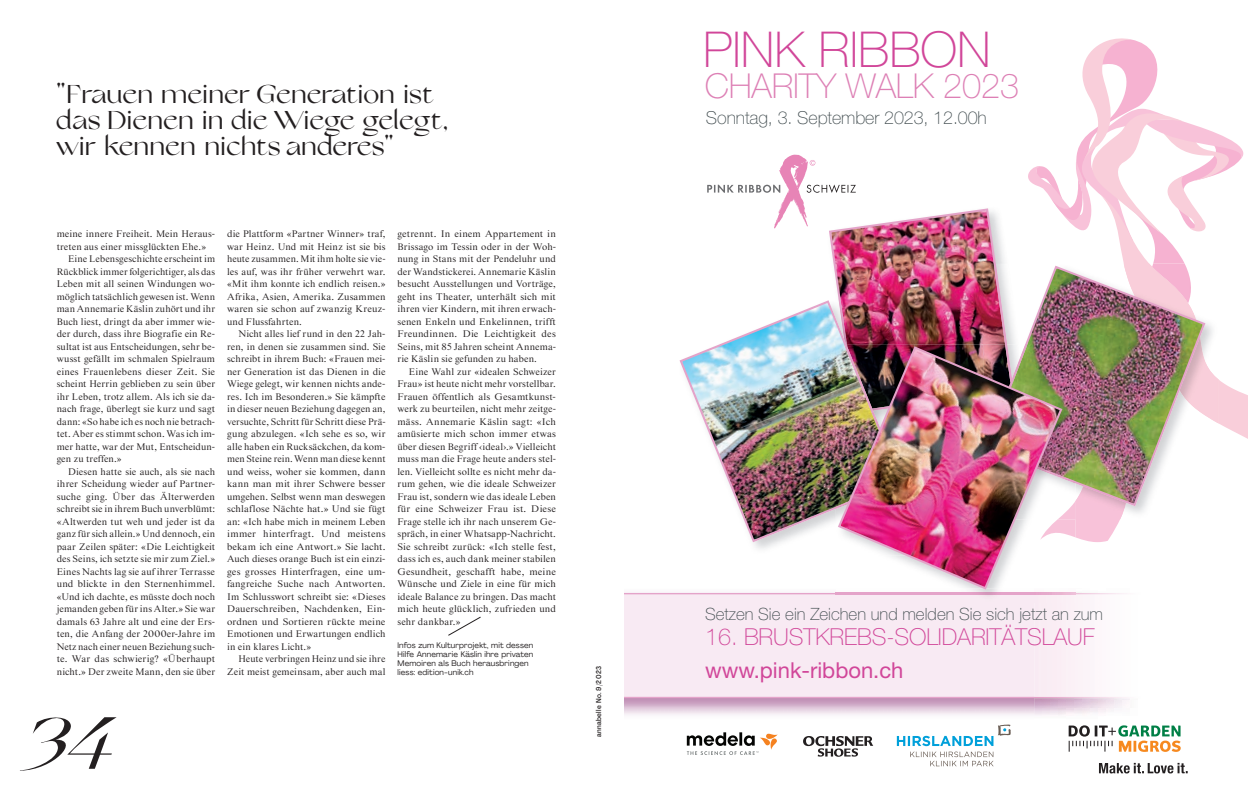
<style>
.page{position:relative;width:1248px;height:794px;background:#fff}
.page>*{position:absolute;margin:0;border:0;box-sizing:border-box;transform-origin:0 0}
.t1{font:italic 71.3px "Grand Slang";color:#231f20}
.t2{font:100 49.5px "Helvetica Neue";color:#d14699}
.t3{font:100 34.4px "Helvetica Neue";letter-spacing:-.005em;color:#dd80b5}
.t4{font:26px/26px "Grand Slang";letter-spacing:-.02em;color:#231f20}
.t5{font:100 23.4px "Helvetica Neue";letter-spacing:-.005em;color:#d14699}
.t6{font:22px "Helvetica Neue";color:#d14699}
.t7{font:100 17.9px "Helvetica Neue";letter-spacing:-.005em;color:#414c4f}
.t8{font:100 16.9px "Helvetica Neue";color:#414c4f}
.t9{font:9.7px/12.5px "Starling";letter-spacing:.01em;color:#231f20;text-align:justify}
.t10{font:8px/9px "Agrandir";letter-spacing:.02em;color:#231f20}
.t11{font:500 condensed 7px "Agrandir";letter-spacing:.045em;color:#231f20}
</style>
<div class="page">
<svg style="left:448px;top:616px;width:33px;height:20px"></svg>
<svg style="left:1099px;top:763px;width:88px;height:10px"></svg>
<svg style="left:1075px;top:507px;width:71px;height:35px"></svg>
<svg style="left:686px;top:732px;width:91px;height:23px"></svg>
<svg style="left:896px;top:724px;width:114px;height:42px"></svg>
<div style="left:624px;top:593px;width:410px;height:105px;background:#f8eaf3"></div>
<img style="left:1034px;top:588px;width:104px;height:130px">
<svg style="left:1068px;top:725px;width:113px;height:27px"></svg>
<img style="left:1034px;top:593px;width:104px;height:105px">
<img style="left:679px;top:349px;width:156px;height:194px">
<img style="left:1075px;top:507px;width:50px;height:12px">
<img style="left:1075px;top:443px;width:96px;height:64px">
<svg style="left:803px;top:736px;width:70px;height:20px"></svg>
<img style="left:835px;top:588px;width:240px;height:14px">
<img style="left:835px;top:593px;width:240px;height:1px">
<svg style="left:1063px;top:502px;width:12px;height:35px"></svg>
<img style="left:1063px;top:443px;width:12px;height:40px">
<img style="left:836px;top:443px;width:227px;height:148px">
<img style="left:707px;top:38px;width:540px;height:405px">
<h3 class="t4" style="left:56px;top:82px;width:393px">"Frauen meiner Generation ist das Dienen in die Wiege gelegt, wir kennen nichts anderes"</h3>
<p class="t9" style="left:57px;top:228px;width:160px">meine innere Freiheit. Mein Heraus-</p>
<p class="t9" style="left:57px;top:240px;width:151px">treten aus einer missglückten Ehe.»</p>
<p class="t9" style="left:68px;top:253px;width:148px">Eine Lebensgeschichte erscheint im</p>
<p class="t9" style="left:57px;top:265px;width:160px">Rückblick immer folgerichtiger, als das</p>
<p class="t9" style="left:57px;top:278px;width:160px">Leben mit all seinen Windungen wo-</p>
<p class="t9" style="left:57px;top:290px;width:160px">möglich tatsächlich gewesen ist. Wenn</p>
<p class="t9" style="left:57px;top:303px;width:160px">man Annemarie Käslin zuhört und ihr</p>
<p class="t9" style="left:57px;top:315px;width:160px">Buch liest, dringt da aber immer wie-</p>
<p class="t9" style="left:57px;top:328px;width:160px">der durch, dass ihre Biografie ein Re-</p>
<p class="t9" style="left:57px;top:340px;width:160px">sultat ist aus Entscheidungen, sehr be-</p>
<p class="t9" style="left:57px;top:353px;width:160px">wusst gefällt im schmalen Spielraum</p>
<p class="t9" style="left:57px;top:365px;width:160px">eines Frauenlebens dieser Zeit. Sie</p>
<p class="t9" style="left:57px;top:378px;width:160px">scheint Herrin geblieben zu sein über</p>
<p class="t9" style="left:57px;top:390px;width:160px">ihr Leben, trotz allem. Als ich sie da-</p>
<p class="t9" style="left:57px;top:403px;width:160px">nach frage, überlegt sie kurz und sagt</p>
<p class="t9" style="left:57px;top:415px;width:160px">dann: «So habe ich es noch nie betrach-</p>
<p class="t9" style="left:57px;top:428px;width:160px">tet. Aber es stimmt schon. Was ich im-</p>
<p class="t9" style="left:57px;top:440px;width:160px">mer hatte, war der Mut, Entscheidun-</p>
<p class="t9" style="left:57px;top:453px;width:66px">gen zu treffen.»</p>
<p class="t9" style="left:68px;top:465px;width:148px">Diesen hatte sie auch, als sie nach</p>
<p class="t9" style="left:57px;top:478px;width:160px">ihrer Scheidung wieder auf Partner-</p>
<p class="t9" style="left:57px;top:490px;width:160px">suche ging. Über das Älterwerden</p>
<p class="t9" style="left:57px;top:503px;width:160px">schreibt sie in ihrem Buch unverblümt:</p>
<p class="t9" style="left:57px;top:515px;width:160px">«Altwerden tut weh und jeder ist da</p>
<p class="t9" style="left:57px;top:528px;width:160px">ganz für sich allein.» Und dennoch, ein</p>
<p class="t9" style="left:57px;top:540px;width:160px">paar Zeilen später: «Die Leichtigkeit</p>
<p class="t9" style="left:57px;top:553px;width:160px">des Seins, ich setzte sie mir zum Ziel.»</p>
<p class="t9" style="left:57px;top:565px;width:160px">Eines Nachts lag sie auf ihrer Terrasse</p>
<p class="t9" style="left:57px;top:578px;width:160px">und blickte in den Sternenhimmel.</p>
<p class="t9" style="left:57px;top:590px;width:160px">«Und ich dachte, es müsste doch noch</p>
<p class="t9" style="left:57px;top:603px;width:160px">jemanden geben für ins Alter.» Sie war</p>
<p class="t9" style="left:57px;top:615px;width:160px">damals 63 Jahre alt und eine der Ers-</p>
<p class="t9" style="left:57px;top:628px;width:160px">ten, die Anfang der 2000er-Jahre im</p>
<p class="t9" style="left:57px;top:640px;width:160px">Netz nach einer neuen Beziehung such-</p>
<p class="t9" style="left:57px;top:653px;width:160px">te. War das schwierig? «Überhaupt</p>
<p class="t9" style="left:57px;top:665px;width:160px">nicht.» Der zweite Mann, den sie über</p>
<p class="t9" style="left:227px;top:228px;width:160px">die Plattform «Partner Winner» traf, war Heinz. Und mit Heinz ist sie bis heute zusammen. Mit ihm holte sie vie&shy;les auf, was ihr früher verwehrt war. «Mit ihm konnte ich endlich reisen.» Afrika, Asien, Amerika. Zusammen waren sie schon auf zwanzig Kreuz&shy;und Flussfahrten.</p>
<p class="t9" style="left:227px;top:328px;width:160px;text-indent:11px">Nicht alles lief rund in den 22 Jah&shy;ren, in denen sie zusammen sind. Sie schreibt in ihrem Buch: «Frauen mei&shy;ner Generation ist das Dienen in die Wiege gelegt, wir kennen nichts ande&shy;res. Ich im Besonderen.» Sie kämpfte in dieser neuen Beziehung dagegen an, versuchte, Schritt für Schritt diese Prä&shy;gung abzulegen. «Ich sehe es so, wir alle haben ein Rucksäckchen, da kom&shy;men Steine rein. Wenn man diese kennt und weiss, woher sie kommen, dann kann man mit ihrer Schwere besser umgehen. Selbst wenn man deswegen schlaflose Nächte hat.» Und sie fügt an: «Ich habe mich in meinem Leben immer hinterfragt. Und meistens bekam ich eine Antwort.» Sie lacht.<br>Auch dieses orange Buch ist ein einzi&shy;ges grosses Hinterfragen, eine um&shy;fangreiche Suche nach Antworten.<br>Im Schlusswort schreibt sie: «Dieses Dauerschreiben, Nachdenken, Ein&shy;ordnen und Sortieren rückte meine Emotionen und Erwartungen endlich in ein klares Licht.»</p>
<p class="t9" style="left:227px;top:653px;width:160px;text-align:right">Heute verbringen Heinz und sie ihre<br>Zeit meist gemeinsam, aber auch mal</p>
<p class="t9" style="left:397px;top:228px;width:160px">getrennt. In einem Appartement in Brissago im Tessin oder in der Woh&shy;nung in Stans mit der Pendeluhr und der Wandstickerei. Annemarie Käslin besucht Ausstellungen und Vorträge, geht ins Theater, unterhält sich mit ihren vier Kindern, mit ihren erwach&shy;senen Enkeln und Enkelinnen, trifft Freundinnen. Die Leichtigkeit des Seins, mit 85 Jahren scheint Annema&shy;rie Käslin sie gefunden zu haben.</p>
<p class="t9" style="left:397px;top:365px;width:160px;text-indent:11px">Eine Wahl zur «idealen Schweizer Frau» ist heute nicht mehr vorstellbar.<br>Frauen öffentlich als Gesamtkunst&shy;werk zu beurteilen, nicht mehr zeitge&shy;mäss. Annemarie Käslin sagt: «Ich amüsierte mich schon immer etwas über diesen Begriff ‹ideal›.» Vielleicht muss man die Frage heute anders stel&shy;len. Vielleicht sollte es nicht mehr da&shy;rum gehen, wie die ideale Schweizer Frau ist, sondern wie das ideale Leben für eine Schweizer Frau ist. Diese Frage stelle ich ihr nach unserem Ge&shy;spräch, in einer Whatsapp-Nachricht.<br>Sie schreibt zurück: «Ich stelle fest, dass ich es, auch dank meiner stabilen Gesundheit, geschafft habe, meine Wünsche und Ziele in eine für mich ideale Balance zu bringen. Das macht mich heute glücklich, zufrieden und sehr dankbar.»</p>
<p class="t10" style="left:397px;top:640px;width:137px">Infos zum Kulturprojekt, mit dessen Hilfe Annemarie Käslin ihre privaten Memoiren als Buch herausbringen liess: edition-unik.ch</p>
<h1 class="t1" style="left:20px;top:692px;width:98px">34</h1>
<p class="t11" style="left:594px;top:737px;width:73px;rotate:-90deg">annabelle No. 9/2023</p>
<h2 class="t2" style="left:703px;top:21px;width:289px">PINK RIBBON</h2>
<h3 class="t3" style="left:704px;top:66px;width:316px">CHARITY WALK 2023</h3>
<h3 class="t7" style="left:706px;top:107px;width:282px">Sonntag, 3. September 2023, 12.00h</h3>
<h3 class="t8" style="left:705px;top:604px;width:399px">Setzen Sie ein Zeichen und melden Sie sich jetzt an zum</h3>
<h3 class="t5" style="left:705px;top:623px;width:391px">16. BRUSTKREBS-SOLIDARITÄTSLAUF</h3>
<h3 class="t6" style="left:705px;top:657px;width:200px">www.pink-ribbon.ch</h3>
</div>
